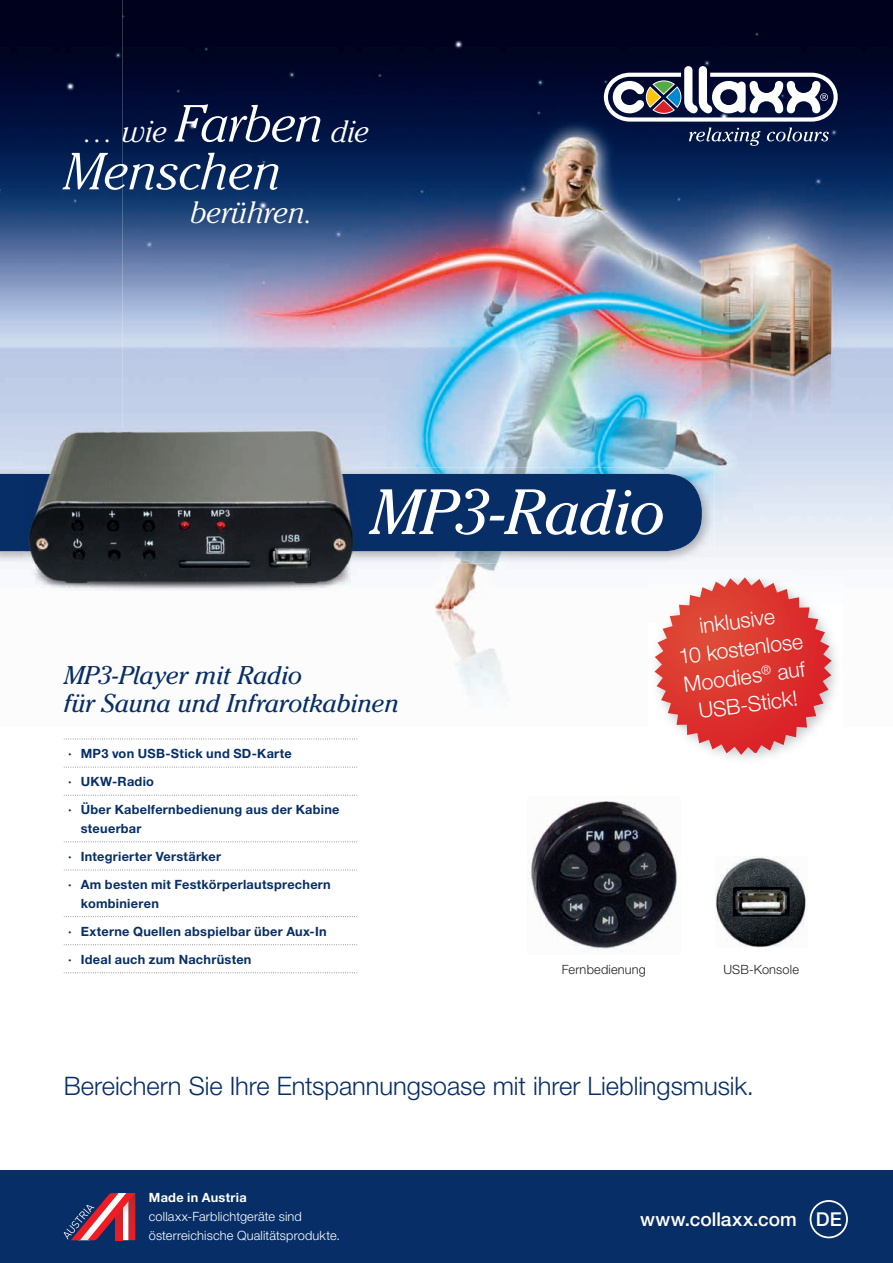
<style>
.page{position:relative;width:893px;height:1263px;background:#fff}
.page>*{position:absolute;margin:0;border:0;box-sizing:border-box;transform-origin:0 0}
.t1{font:italic 63.6px "Cheltenham Std";letter-spacing:-.025em;color:#fff}
.t2{font:italic 300 51.9px "Cheltenham Std";color:#fff}
.t3{font:italic 300 30.75px "Cheltenham Std";color:#fff}
.t4{font:italic 300 30.6px "Cheltenham Std";letter-spacing:-.01em;color:#fff}
.t5{font:300 25.5px "Helvetica Neue LT Std";letter-spacing:-.005em;color:#072e66}
.t6{font:italic 25.5px/28px "Cheltenham Std";letter-spacing:-.01em;color:#072e66}
.t7{font:300 21.3px/28px "Helvetica Neue LT Std";color:#fff;text-align:center}
.t8{font:500 19.2px "Helvetica Neue LT Std";color:#fff}
.t9{font:700 12.75px/18.8px "Helvetica Neue LT Std";letter-spacing:.02em;color:#072e66}
.t10{font:300 12.75px/18.8px "Helvetica Neue LT Std";letter-spacing:.01em;color:#fff}
.t11{font:300 12.75px "Helvetica Neue LT Std";letter-spacing:.01em;color:#231f20}
.t12{font:700 12.75px "Helvetica Neue LT Std";letter-spacing:.02em;color:#fff}
.s1{font-size:51.9px}
</style>
<div class="page">
<img style="left:0;top:0;width:123px;height:569px">
<img style="left:123px;top:0;width:770px;height:696px">
<img style="left:0;top:468px;width:23px;height:95px">
<img style="left:359px;top:468px;width:356px;height:95px">
<div style="left:0;top:474px;width:702px;height:77px;background:#072e66"></div>
<img style="left:23px;top:428px;width:336px;height:163px">
<svg style="left:64px;top:739px;width:293px;height:1px"></svg>
<svg style="left:64px;top:767px;width:293px;height:1px"></svg>
<svg style="left:64px;top:795px;width:293px;height:1px"></svg>
<svg style="left:64px;top:841px;width:293px;height:1px"></svg>
<svg style="left:64px;top:869px;width:293px;height:1px"></svg>
<svg style="left:64px;top:916px;width:293px;height:1px"></svg>
<svg style="left:64px;top:944px;width:293px;height:1px"></svg>
<svg style="left:64px;top:972px;width:293px;height:1px"></svg>
<svg style="left:604px;top:66px;width:234px;height:56px"></svg>
<svg style="left:689px;top:128px;width:71px;height:18px"></svg>
<svg style="left:767px;top:128px;width:62px;height:13px"></svg>
<div style="left:0;top:1170px;width:893px;height:93px;background:#072e66"></div>
<svg style="left:64px;top:1193px;width:71px;height:47px"></svg>
<svg style="left:810px;top:1200px;width:38px;height:38px"></svg>
<img style="left:649px;top:572px;width:194px;height:187px">
<svg style="left:654px;top:577px;width:178px;height:178px"></svg>
<img style="left:527px;top:796px;width:150px;height:156px">
<img style="left:715px;top:856px;width:92px;height:92px">
<h3 class="t4" style="left:83px;top:114px;width:288px">… wie <span class="s1">Farben</span> die</h3>
<h2 class="t2" style="left:64px;top:142px;width:219px">Menschen</h2>
<h3 class="t3" style="left:190px;top:194px;width:124px">berühren.</h3>
<h1 class="t1" style="left:370px;top:475px;width:296px">MP3-Radio</h1>
<h3 class="t6" style="left:64px;top:661px;width:336px">MP3-Player mit Radio<br>für Sauna und Infrarotkabinen</h3>
<p class="t9" style="left:68px;top:744px;width:225px">· MP3 von USB-Stick und SD-Karte</p>
<p class="t9" style="left:68px;top:772px;width:87px">· UKW-Radio</p>
<p class="t9" style="left:81px;top:800px;width:260px;text-indent:-13px">· Über Kabelfernbedienung aus der Kabine steuerbar</p>
<p class="t9" style="left:68px;top:847px;width:154px">· Integrierter Verstärker</p>
<p class="t9" style="left:81px;top:875px;width:251px;text-indent:-13px">· Am besten mit Festkörperlautsprechern kombinieren</p>
<p class="t9" style="left:68px;top:922px;width:260px">· Externe Quellen abspielbar über Aux-In</p>
<p class="t9" style="left:68px;top:950px;width:185px">· Ideal auch zum Nachrüsten</p>
<h3 class="t7" style="left:673px;top:615px;width:127px;rotate:-8deg">inklusive<br>10 kostenlose<br>Moodies<sup>®</sup> auf<br>USB-Stick!</h3>
<p class="t11" style="left:562px;top:961px;width:86px">Fernbedienung</p>
<p class="t11" style="left:723px;top:961px;width:77px">USB-Konsole</p>
<h3 class="t5" style="left:64px;top:1070px;width:692px">Bereichern Sie Ihre Entspannungsoase mit ihrer Lieblingsmusik.</h3>
<p class="t12" style="left:149px;top:1190px;width:99px">Made in Austria</p>
<p class="t10" style="left:149px;top:1207px;width:193px">collaxx-Farblichtgeräte sind österreichische Qualitätsprodukte.</p>
<h3 class="t8" style="left:640px;top:1208px;width:203px">www.collaxx.com DE</h3>
</div>
